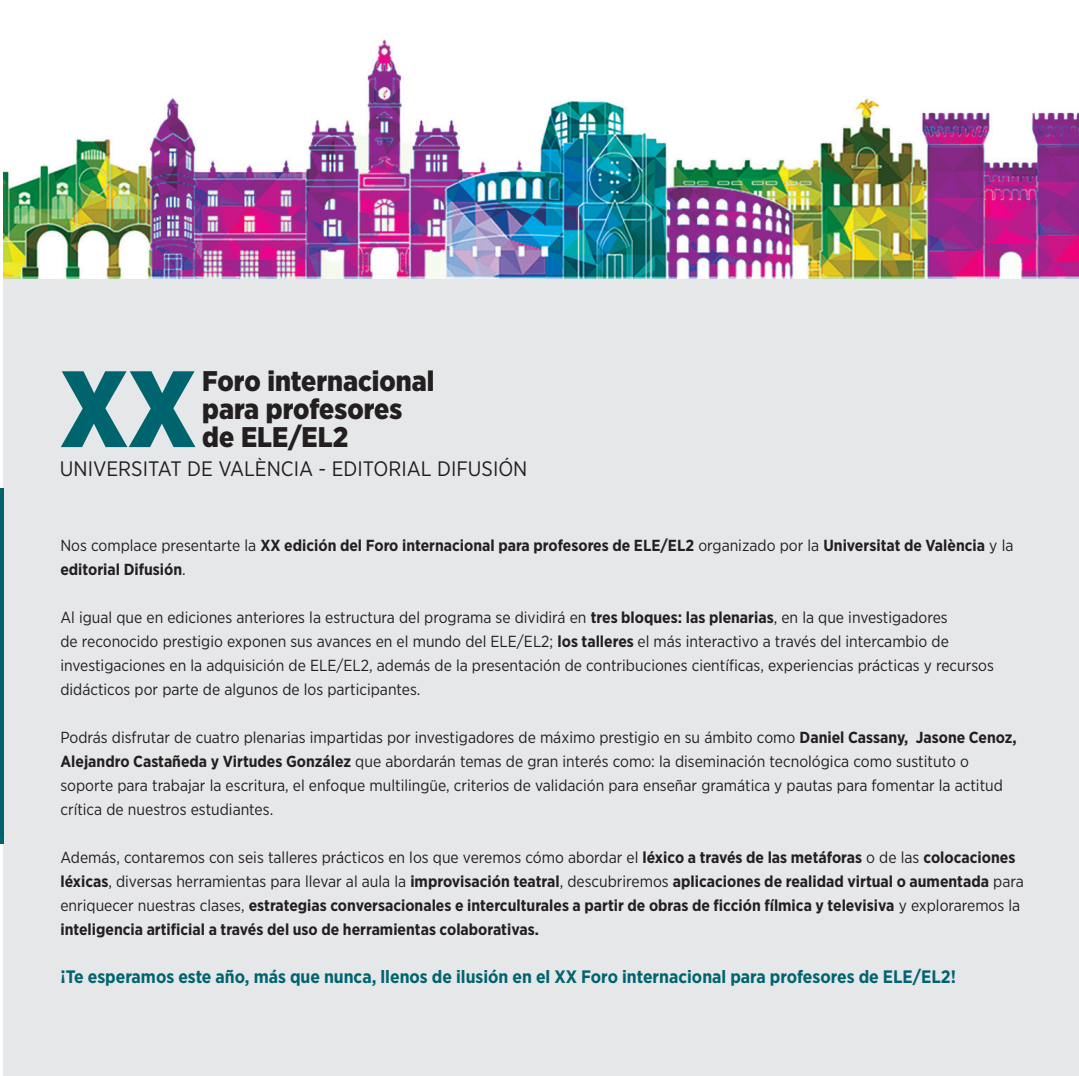
<style>
.page{position:relative;width:1079px;height:1076px;background:#fff}
.page>*{position:absolute;margin:0;border:0;box-sizing:border-box;transform-origin:0 0}
.t1{font:900 108.2px "Gotham Narrow";color:#00646e}
.t2{font:900 28.4px/27.8px "Gotham Narrow";color:#231f20}
.t3{font:20.8px "Gotham Narrow";color:#231f20}
.t4{font:700 18px "Gotham Narrow";color:#00646e}
.t5{font:16px/24px "Gotham Narrow";color:#231f20}
.t6{font:700 16px/24px "Gotham Narrow";color:#231f20}
.s1{font-weight:400}
.s2{font-weight:700}
</style>
<div class="page">
<img style="left:4px;top:39px;width:1075px;height:240px">
<div style="left:4px;top:279px;width:1075px;height:796px;background:#e6e7e9"></div>
<hr style="left:0;top:488px;width:4px;height:355px;background:#00646e">
<p class="t2" style="left:202px;top:367px;width:234px">Foro internacional para profesores</p>
<h1 class="t1" style="left:60px;top:337px;width:138px">XX</h1>
<p class="t2" style="left:202px;top:423px;width:147px">de ELE/EL2</p>
<p class="t3" style="left:60px;top:456px;width:469px">UNIVERSITAT DE VALÈNCIA - EDITORIAL DIFUSIÓN</p>
<p class="t6" style="left:60px;top:532px;width:954px"><span class="s1">Nos complace presentarte la</span> XX edición del Foro internacional para profesores de ELE/EL2 <span class="s1">organizado por la</span> Universitat de València <span class="s1">y la </span>editorial Difusión<span class="s1">.</span></p>
<p class="t5" style="left:60px;top:604px;width:935px">Al igual que en ediciones anteriores la estructura del programa se dividirá en <span class="s2">tres bloques: las plenarias</span>, en la que investigadores<br>de reconocido prestigio exponen sus avances en el mundo del ELE/EL2; <span class="s2">los talleres</span> el más interactivo a través del intercambio de investigaciones en la adquisición de ELE/EL2, además de la presentación de contribuciones científicas, experiencias prácticas y recursos didácticos por parte de algunos de los participantes.</p>
<p class="t5" style="left:60px;top:724px;width:958px">Podrás disfrutar de cuatro plenarias impartidas por investigadores de máximo prestigio en su ámbito como <span class="s2">Daniel Cassany, Jasone Cenoz, Alejandro Castañeda y Virtudes González</span> que abordarán temas de gran interés como: la diseminación tecnológica como sustituto o soporte para trabajar la escritura, el enfoque multilingüe, criterios de validación para enseñar gramática y pautas para fomentar la actitud crítica de nuestros estudiantes.</p>
<p class="t6" style="left:60px;top:844px;width:965px"><span class="s1">Además, contaremos con seis talleres prácticos en los que veremos cómo abordar el</span> léxico a través de las metáforas <span class="s1">o de las</span> colocaciones léxicas<span class="s1">, diversas herramientas para llevar al aula la</span> improvisación teatral<span class="s1">, descubriremos</span> aplicaciones de realidad virtual o aumentada <span class="s1">para enriquecer nuestras clases,</span> estrategias conversacionales e interculturales a partir de obras de ficción fílmica y televisiva <span class="s1">y exploraremos la </span>inteligencia artificial a través del uso de herramientas colaborativas.</p>
<p class="t4" style="left:60px;top:964px;width:897px">¡Te esperamos este año, más que nunca, llenos de ilusión en el XX Foro internacional para profesores de ELE/EL2!</p>
</div>
